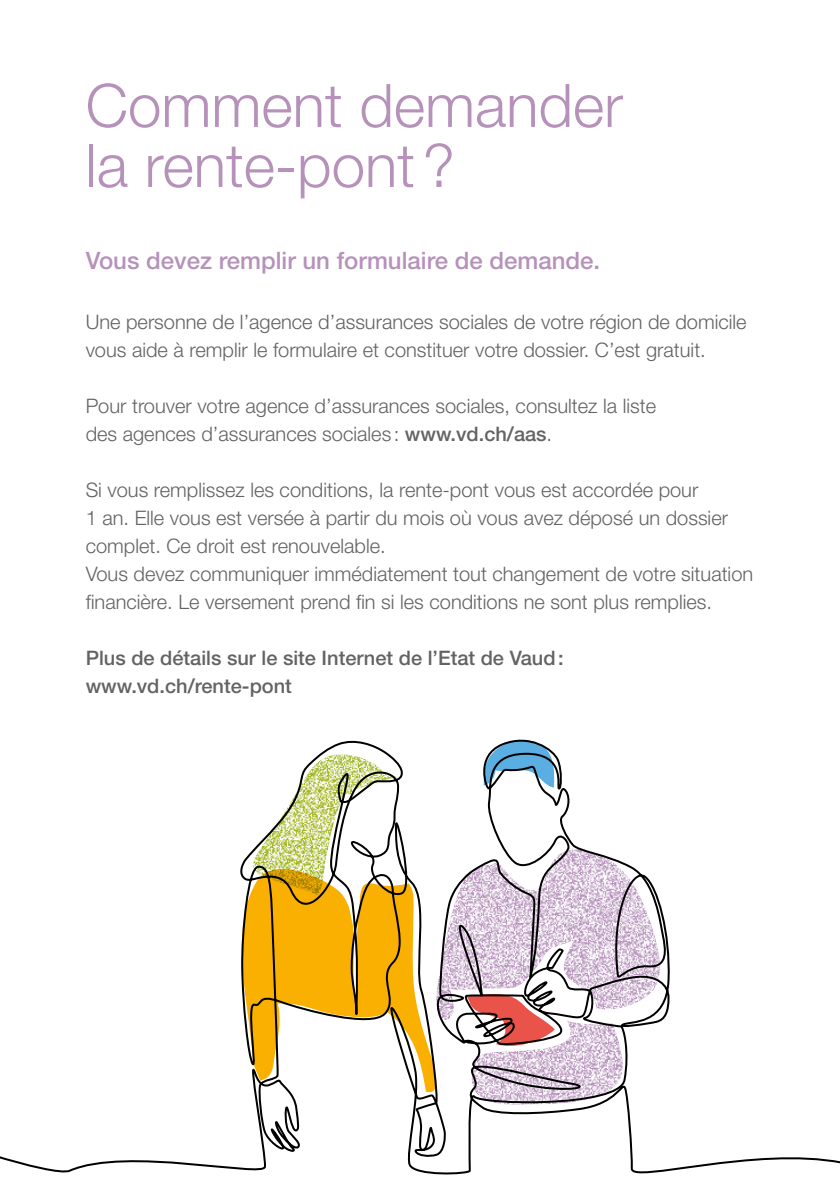
<style>
.page{position:relative;width:840px;height:1191px;background:#fff}
.page>*{position:absolute;margin:0;border:0;box-sizing:border-box;transform-origin:0 0}
.t1{font:300 60px/60px "Helvetica Neue LT Pro";color:#b692bb}
.t2{font:500 24px "Helvetica Neue LT Pro";color:#b692bb}
.t3{font:300 20px/28px "Helvetica Neue LT Pro";color:#646363}
.t4{font:500 20px/28px "Helvetica Neue LT Pro";color:#646363}
.s1{font-weight:500}
</style>
<div class="page">
<svg style="left:0;top:739px;width:839px;height:436px"></svg>
<h1 class="t1" style="left:86px;top:74px;width:538px">Comment demander la rente-pont?</h1>
<p class="t2" style="left:86px;top:246px;width:515px">Vous devez remplir un formulaire de demande.</p>
<p class="t3" style="left:86px;top:307px;width:662px">Une personne de l’agence d’assurances sociales de votre région de domicile vous aide à remplir le formulaire et constituer votre dossier. C’est gratuit.</p>
<p class="t3" style="left:86px;top:391px;width:571px">Pour trouver votre agence d’assurances sociales, consultez la liste des agences d’assurances sociales : <span class="s1">www.vd.ch/aas</span>.</p>
<p class="t3" style="left:86px;top:475px;width:668px">Si vous remplissez les conditions, la rente-pont vous est accordée pour<br>1 an. Elle vous est versée à partir du mois où vous avez déposé un dossier complet. Ce droit est renouvelable.<br>Vous devez communiquer immédiatement tout changement de votre situation financière. Le versement prend fin si les conditions ne sont plus remplies.</p>
<p class="t4" style="left:86px;top:643px;width:479px">Plus de détails sur le site Internet de l’Etat de Vaud: www.vd.ch/rente-pont</p>
</div>
